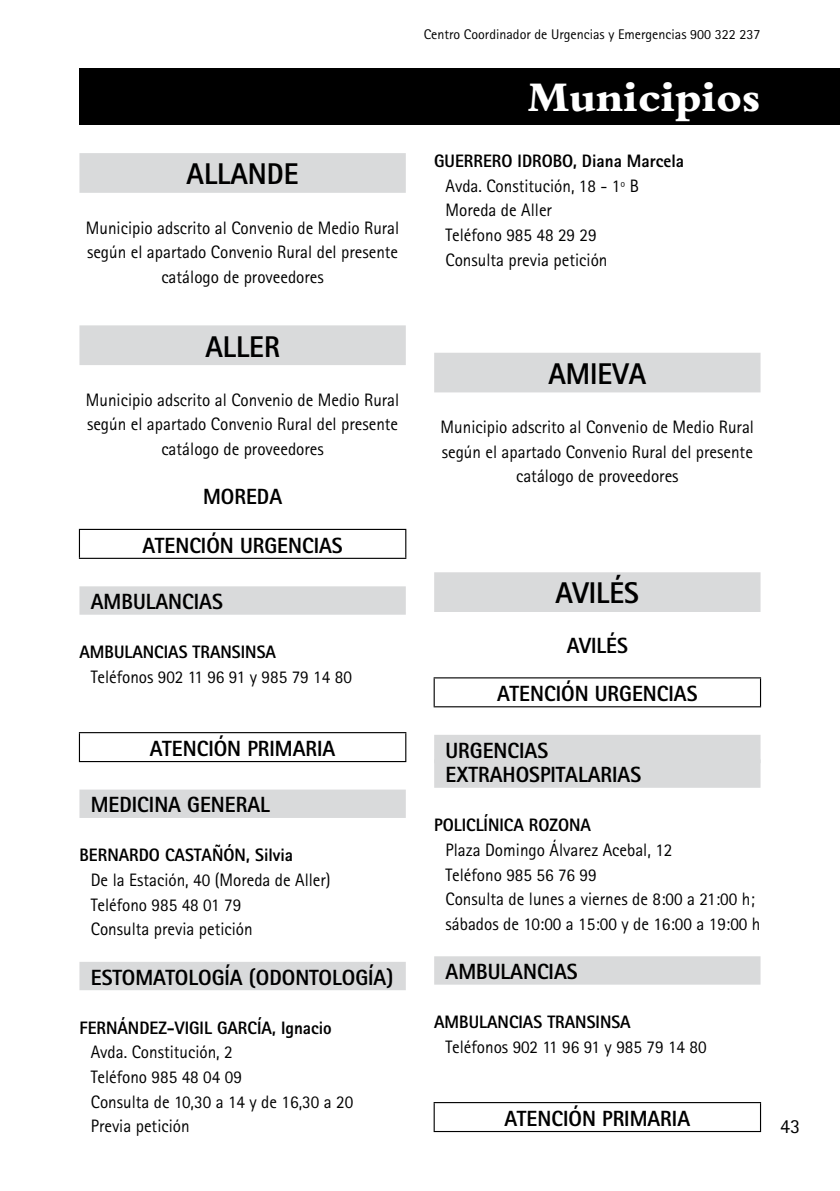
<style>
.page{position:relative;width:840px;height:1191px;background:#fff}
.page>*{position:absolute;margin:0;border:0;box-sizing:border-box;transform-origin:0 0}
.t1{font:800 44px "Bembo Std";color:#fff}
.t2{font:800 30px "Rotis Sans Serif";color:#000;scale:.95 1}
.t3{font:800 22px/24.6px "Rotis Sans Serif";color:#000;scale:.95 1}
.t4{font:20px "Rotis Sans Serif";color:#000}
.t5{font:18px/24.6px "Rotis Sans Serif";color:#000;scale:.95 1}
.t6{font:800 18px "Rotis Sans Serif";color:#000;scale:.95 1}
.t7{font:14px "Rotis Sans Serif";color:#000}
</style>
<div class="page">
<div style="left:79px;top:68px;width:760px;height:57px;background:#000"></div>
<div style="left:79px;top:153px;width:326px;height:40px;background:#d9dadb"></div>
<div style="left:79px;top:325px;width:326px;height:40px;background:#d9dadb"></div>
<div style="left:79px;top:586px;width:326px;height:28px;background:#d9dadb"></div>
<div style="left:79px;top:789px;width:326px;height:29px;background:#d9dadb"></div>
<div style="left:79px;top:961px;width:326px;height:29px;background:#d9dadb"></div>
<hr style="left:79px;top:529px;width:327px;height:1px;background:#000">
<svg style="left:79px;top:530px;width:1px;height:28px"></svg>
<svg style="left:405px;top:530px;width:1px;height:28px"></svg>
<hr style="left:79px;top:558px;width:327px;height:1px;background:#000">
<hr style="left:79px;top:732px;width:327px;height:1px;background:#000">
<svg style="left:79px;top:733px;width:1px;height:28px"></svg>
<svg style="left:405px;top:733px;width:1px;height:28px"></svg>
<hr style="left:79px;top:761px;width:327px;height:1px;background:#000">
<div style="left:434px;top:353px;width:326px;height:39px;background:#d9dadb"></div>
<div style="left:434px;top:572px;width:326px;height:40px;background:#d9dadb"></div>
<div style="left:434px;top:735px;width:326px;height:28px;background:#d9dadb"></div>
<div style="left:434px;top:759px;width:326px;height:28px;background:#d9dadb"></div>
<div style="left:434px;top:956px;width:326px;height:28px;background:#d9dadb"></div>
<hr style="left:433px;top:677px;width:327px;height:1px;background:#000">
<svg style="left:433px;top:678px;width:1px;height:28px"></svg>
<hr style="left:433px;top:706px;width:327px;height:1px;background:#000">
<hr style="left:433px;top:1102px;width:327px;height:1px;background:#000">
<svg style="left:433px;top:1103px;width:1px;height:28px"></svg>
<hr style="left:433px;top:1131px;width:327px;height:1px;background:#000">
<h2 class="t2" style="left:186px;top:155px;width:119px">ALLANDE</h2>
<p class="t5" style="left:86px;top:215px;width:331px;text-align:center">Municipio adscrito al Convenio de Medio Rural según el apartado Convenio Rural del presente catálogo de proveedores</p>
<h2 class="t2" style="left:205px;top:327px;width:80px">ALLER</h2>
<p class="t5" style="left:86px;top:387px;width:331px;text-align:center">Municipio adscrito al Convenio de Medio Rural según el apartado Convenio Rural del presente catálogo de proveedores</p>
<p class="t3" style="left:203px;top:484px;width:85px">MOREDA</p>
<p class="t3" style="left:142px;top:532px;width:212px">ATENCIÓN URGENCIAS</p>
<p class="t3" style="left:91px;top:589px;width:140px">AMBULANCIAS</p>
<p class="t6" style="left:79px;top:640px;width:208px">AMBULANCIAS TRANSINSA</p>
<p class="t5" style="left:91px;top:664px;width:276px">Teléfonos 902 11 96 91 y 985 79 14 80</p>
<p class="t3" style="left:150px;top:736px;width:197px">ATENCIÓN PRIMARIA</p>
<p class="t3" style="left:91px;top:792px;width:190px">MEDICINA GENERAL</p>
<p class="t6" style="left:79px;top:844px;width:226px">BERNARDO CASTAÑÓN, Silvia</p>
<p class="t5" style="left:91px;top:867px;width:254px">De la Estación, 40 (Moreda de Aller)<br>Teléfono 985 48 01 79<br>Consulta previa petición</p>
<p class="t3" style="left:91px;top:964px;width:320px">ESTOMATOLOGÍA (ODONTOLOGÍA)</p>
<p class="t6" style="left:79px;top:1016px;width:267px">FERNÁNDEZ-VIGIL GARCÍA, Ignacio</p>
<p class="t5" style="left:91px;top:1039px;width:277px">Avda. Constitución, 2<br>Teléfono 985 48 04 09<br>Consulta de 10,30 a 14 y de 16,30 a 20<br>Previa petición</p>
<p class="t7" style="left:423px;top:26px;width:338px">Centro Coordinador de Urgencias y Emergencias 900 322 237</p>
<h1 class="t1" style="left:527px;top:73px;width:234px">Municipios</h1>
<p class="t6" style="left:434px;top:150px;width:264px">GUERRERO IDROBO, Diana Marcela</p>
<p class="t5" style="left:445px;top:173px;width:205px">Avda. Constitución, 18 - 1º B<br>Moreda de Aller<br>Teléfono 985 48 29 29<br>Consulta previa petición</p>
<h2 class="t2" style="left:548px;top:355px;width:104px">AMIEVA</h2>
<p class="t5" style="left:440px;top:414px;width:331px;text-align:center">Municipio adscrito al Convenio de Medio Rural según el apartado Convenio Rural del presente catálogo de proveedores</p>
<h2 class="t2" style="left:555px;top:574px;width:89px">AVILÉS</h2>
<p class="t3" style="left:566px;top:632px;width:66px">AVILÉS</p>
<p class="t3" style="left:497px;top:681px;width:212px">ATENCIÓN URGENCIAS</p>
<p class="t3" style="left:445px;top:737px;width:207px">URGENCIAS<br>EXTRAHOSPITALARIAS</p>
<p class="t6" style="left:434px;top:813px;width:167px">POLICLÍNICA ROZONA</p>
<p class="t5" style="left:445px;top:837px;width:333px">Plaza Domingo Álvarez Acebal, 12<br>Teléfono 985 56 76 99<br>Consulta de lunes a viernes de 8:00 a 21:00 h; sábados de 10:00 a 15:00 y de 16:00 a 19:00 h</p>
<p class="t3" style="left:445px;top:959px;width:140px">AMBULANCIAS</p>
<p class="t6" style="left:434px;top:1010px;width:208px">AMBULANCIAS TRANSINSA</p>
<p class="t5" style="left:445px;top:1034px;width:276px">Teléfonos 902 11 96 91 y 985 79 14 80</p>
<p class="t3" style="left:504px;top:1105px;width:197px">ATENCIÓN PRIMARIA</p>
<p class="t4" style="left:779px;top:1114px;width:21px">43</p>
</div>
